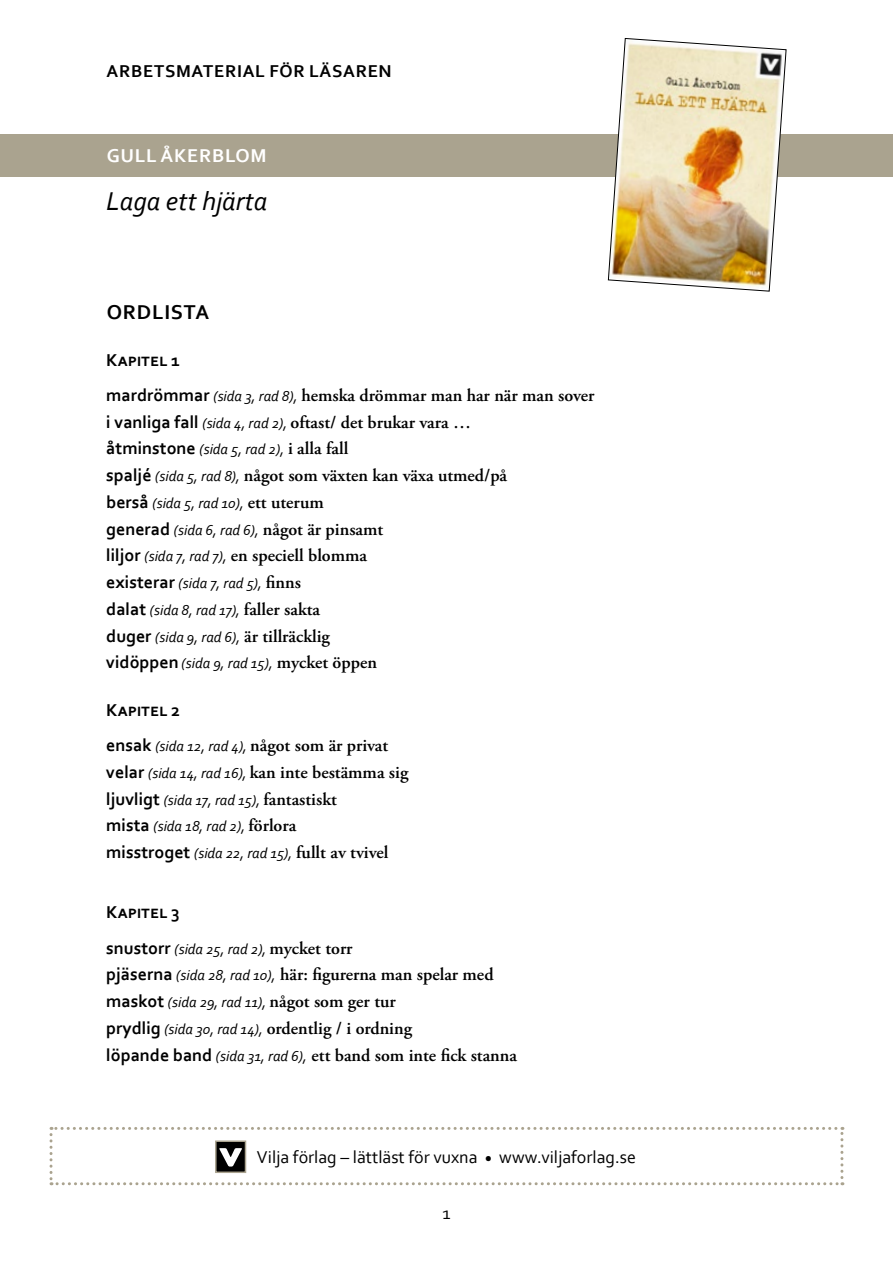
<style>
.page{position:relative;width:893px;height:1263px;background:#fff}
.page>*{position:absolute;margin:0;border:0;box-sizing:border-box;transform-origin:0 0}
.t1{font:italic 27px "Corbel";color:#000}
.t2{font:700 21px "Corbel";letter-spacing:.04em;color:#000}
.t3{font:700 19.5px "Corbel";letter-spacing:.04em;color:#fff}
.t4{font:600 18px/26.7px "Adobe Garamond Pro";color:#000}
.t5{font:18px "Corbel";color:#000}
.t6{font:700 18px "Corbel";letter-spacing:.04em;color:#000}
.t7{font:italic 15px/26.7px "Corbel";color:#000}
.s1{font-family:"Corbel";font-weight:700}
.s2{font-family:"Corbel";font-weight:400;font-style:italic;font-size:15px}
.s3{font-weight:700;font-style:normal;font-size:18px}
.s4{font-family:"Adobe Garamond Pro";font-weight:600;font-style:normal;font-size:18px}
</style>
<div class="page">
<svg style="left:50px;top:1127px;width:793px;height:58px"></svg>
<div style="left:215px;top:1140px;width:31px;height:33px;border:2px solid #aaa38f"></div>
<div style="left:0;top:134px;width:893px;height:42px;background:#aaa38f"></div>
<img style="left:608px;top:38px;width:178px;height:254px">
<p class="t6" style="left:107px;top:60px;width:287px">ARBETSMATERIAL FÖR LÄSAREN</p>
<p class="t3" style="left:107px;top:144px;width:162px">GULL ÅKERBLOM</p>
<h1 class="t1" style="left:106px;top:184px;width:163px">Laga ett hjärta</h1>
<p class="t2" style="left:107px;top:299px;width:104px">ORDLISTA</p>
<p class="t6" style="left:106px;top:348px;width:75px">Kapitel 1</p>
<p class="t4" style="left:106px;top:382px;width:489px"><span class="s1">mardrömmar</span> <span class="s2">(sida 3, rad 8),</span> hemska drömmar man har när man sover <span class="s1">i vanliga fall</span> <span class="s2">(sida 4, rad 2),</span> oftast/ det brukar vara …</p>
<p class="t7" style="left:106px;top:436px;width:244px"><span class="s3">åtminstone</span> (sida 5, rad 2), <span class="s4">i alla fall</span></p>
<p class="t4" style="left:106px;top:462px;width:402px"><span class="s1">spaljé</span> <span class="s2">(sida 5, rad 8),</span> något som växten kan växa utmed/på</p>
<p class="t7" style="left:106px;top:489px;width:219px"><span class="s3">berså</span> (sida 5, rad 10), <span class="s4">ett uterum</span></p>
<p class="t4" style="left:106px;top:516px;width:278px"><span class="s1">generad</span> <span class="s2">(sida 6, rad 6),</span> något är pinsamt <span class="s1">liljor</span> <span class="s2">(sida 7, rad 7),</span> en speciell blomma</p>
<p class="t7" style="left:106px;top:569px;width:272px"><span class="s3">existerar</span> (sida 7, rad 5), <span class="s4">finns<br></span><span class="s3">dalat</span> (sida 8, rad 17), <span class="s4">faller sakta<br></span><span class="s3">duger</span> (sida 9, rad 6), <span class="s4">är tillräcklig </span><span class="s3">vidöppen</span> (sida 9, rad 15), <span class="s4">mycket öppen</span></p>
<p class="t6" style="left:106px;top:699px;width:75px">Kapitel 2</p>
<p class="t4" style="left:106px;top:732px;width:304px"><span class="s1">ensak</span> <span class="s2">(sida 12, rad 4),</span> något som är privat <span class="s1">velar</span> <span class="s2">(sida 14, rad 16),</span> kan inte bestämma sig</p>
<p class="t7" style="left:106px;top:786px;width:284px"><span class="s3">ljuvligt</span> (sida 17, rad 15), <span class="s4">fantastiskt<br></span><span class="s3">mista</span> (sida 18, rad 2), <span class="s4">förlora<br></span><span class="s3">misstroget</span> (sida 22, rad 15), <span class="s4">fullt av tvivel</span></p>
<p class="t6" style="left:106px;top:901px;width:75px">Kapitel 3</p>
<p class="t7" style="left:106px;top:935px;width:248px"><span class="s3">snustorr</span> (sida 25, rad 2), <span class="s4">mycket torr</span></p>
<p class="t4" style="left:106px;top:961px;width:389px"><span class="s1">pjäserna</span> <span class="s2">(sida 28, rad 10),</span> här: figurerna man spelar med</p>
<p class="t7" style="left:106px;top:988px;width:291px"><span class="s3">maskot</span> (sida 29, rad 11), <span class="s4">något som ger tur</span></p>
<p class="t4" style="left:106px;top:1015px;width:412px"><span class="s1">prydlig</span> <span class="s2">(sida 30, rad 14),</span> ordentlig / i ordning<br><span class="s1">löpande band</span> <span class="s2">(sida 31, rad 6),</span> ett band som inte fick stanna</p>
<p class="t5" style="left:257px;top:1146px;width:381px">Vilja förlag – lättläst för vuxna <sub>•</sub> www.viljaforlag.se</p>
<p class="t5" style="left:442px;top:1202px;width:10px">1</p>
</div>
